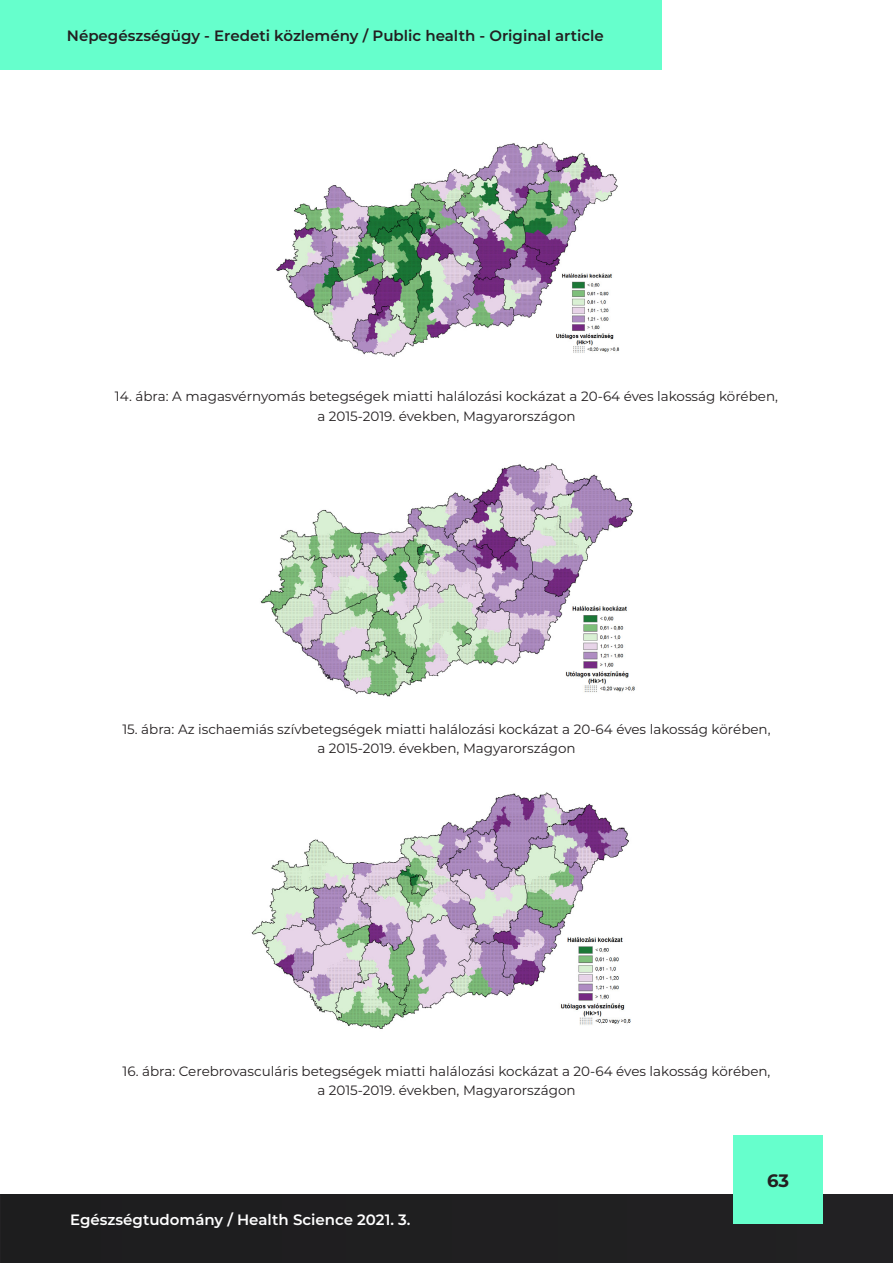
<style>
.page{position:relative;width:893px;height:1263px;background:#fff}
.page>*{position:absolute;margin:0;border:0;box-sizing:border-box;transform-origin:0 0}
.t1{font:700 18px "Montserrat";color:#231f20}
.t2{font:600 15px "Montserrat";color:#231f20}
.t3{font:600 15px "Montserrat";color:#fff}
.t4{font:13.5px/19.5px "Montserrat";color:#231f20;text-align:center}
</style>
<div class="page">
<div style="left:0;top:1195px;width:893px;height:68px;background:#1f1f20"></div>
<div style="left:733px;top:1135px;width:90px;height:89px;background:#6fc"></div>
<div style="left:0;top:1px;width:661px;height:69px;background:#6fc"></div>
<img style="left:276px;top:142px;width:344px;height:215px">
<img style="left:260px;top:463px;width:375px;height:234px">
<img style="left:251px;top:792px;width:380px;height:237px">
<p class="t2" style="left:67px;top:25px;width:538px">Népegészségügy - Eredeti közlemény / Public health - Original article</p>
<p class="t4" style="left:115px;top:386px;width:665px">14. ábra: A magasvérnyomás betegségek miatti halálozási kockázat a 20-64 éves lakosság körében, a 2015-2019. években, Magyarországon</p>
<p class="t4" style="left:122px;top:718px;width:650px">15. ábra: Az ischaemiás szívbetegségek miatti halálozási kockázat a 20-64 éves lakosság körében, a 2015-2019. években, Magyarországon</p>
<p class="t4" style="left:122px;top:1061px;width:649px">16. ábra: Cerebrovasculáris betegségek miatti halálozási kockázat a 20-64 éves lakosság körében, a 2015-2019. években, Magyarországon</p>
<p class="t3" style="left:70px;top:1209px;width:342px">Egészségtudomány / Health Science 2021. 3.</p>
<h1 class="t1" style="left:767px;top:1167px;width:24px">63</h1>
</div>
